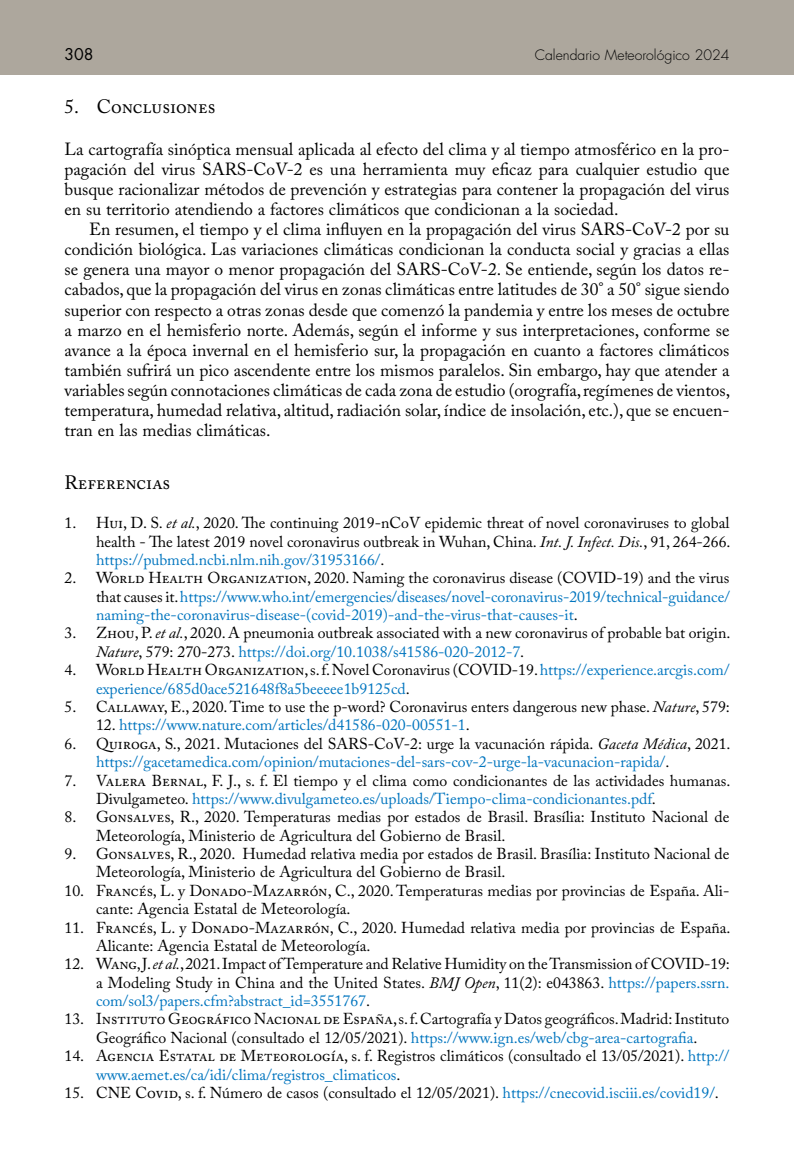
<style>
.page{position:relative;width:794px;height:1166px;background:#fff}
.page>*{position:absolute;margin:0;border:0;box-sizing:border-box;transform-origin:0 0}
._02_LAD2{font:19.25px "Adobe Caslon Pro";color:#000}
._00{font:17.5px/20.1px "Adobe Caslon Pro";color:#000;text-align:justify}
._00_-_SS{font:17.5px/20.1px "Adobe Caslon Pro";color:#000;text-align:justify}
._10_6_Bibliografia{font:15.75px/18.4px "Adobe Caslon Pro";color:#000}
._10_6_Bibliografia-2{font:15.75px/18.4px "Adobe Caslon Pro";color:#0075bf}
.t1{font:15.75px "Futura Std";color:#000}
.t2{font:300 14px "Futura Std";color:#000}
.s1{font-style:italic}
.s2{color:#0075bf}
.s3{color:#000}
.s4{font-style:italic;color:#000}
</style>
<div class="page">
<div style="left:0;top:0;width:794px;height:74px;background:#ada79d"></div>
<p class="t1" style="left:64px;top:44px;width:31px">308</p>
<p class="t2" style="left:535px;top:46px;width:196px">Calendario Meteorológico 2024</p>
<p class="_02_LAD2" style="left:64px;top:95px;width:153px">5. Conclusiones</p>
<p class="_00_-_SS" style="left:64px;top:138px;width:666px">La cartografía sinóptica mensual aplicada al efecto del clima y al tiempo atmosférico en la pro&shy;pagación del virus SARS-CoV-2 es una herramienta muy eficaz para cualquier estudio que busque racionalizar métodos de prevención y estrategias para contener la propagación del virus en su territorio atendiendo a factores climáticos que condicionan a la sociedad.</p>
<p class="_00" style="left:64px;top:219px;width:667px;text-indent:24px">En resumen, el tiempo y el clima influyen en la propagación del virus SARS-CoV-2 por su condición biológica. Las variaciones climáticas condicionan la conducta social y gracias a ellas se genera una mayor o menor propagación del SARS-CoV-2. Se entiende, según los datos re&shy;cabados, que la propagación del virus en zonas climáticas entre latitudes de 30° a 50° sigue siendo superior con respecto a otras zonas desde que comenzó la pandemia y entre los meses de octubre a marzo en el hemisferio norte. Además, según el informe y sus interpretaciones, conforme se avance a la época invernal en el hemisferio sur, la propagación en cuanto a factores climáticos también sufrirá un pico ascendente entre los mismos paralelos. Sin embargo, hay que atender a variables según connotaciones climáticas de cada zona de estudio (orografía, regímenes de vientos, temperatura, humedad relativa, altitud, radiación solar, índice de insolación, etc.), que se encuen&shy;tran en las medias climáticas.</p>
<p class="_02_LAD2" style="left:64px;top:471px;width:107px">Referencias</p>
<p class="_10_6_Bibliografia" style="left:96px;top:513px;width:636px;text-align:justify;text-indent:-32px">1. Hui, D. S. <span class="s1">et al.</span>, 2020. The continuing 2019-nCoV epidemic threat of novel coronaviruses to global health - The latest 2019 novel coronavirus outbreak in Wuhan, China. <span class="s1">Int. J. Infect. Dis.</span>, 91, 264-266. <span class="s2">https://pubmed.ncbi.nlm.nih.gov/31953166/</span>.</p>
<p class="_10_6_Bibliografia-2" style="left:96px;top:569px;width:635px;text-align:justify;text-indent:-32px"><span class="s3">2. World Health Organization, 2020. Naming the coronavirus disease (COVID-19) and the virus that causes it.</span> https://www.who.int/emergencies/diseases/novel-coronavirus-2019/technical-guidance/ naming-the-coronavirus-disease-(covid-2019)-and-the-virus-that-causes-it<span class="s3">.</span></p>
<p class="_10_6_Bibliografia" style="left:96px;top:624px;width:636px;text-indent:-32px">3. Zhou, P. <span class="s1">et al.</span>, 2020. A pneumonia outbreak associated with a new coronavirus of probable bat origin.<br><span class="s1">Nature</span>, 579: 270-273. <span class="s2">https://doi.org/10.1038/s41586-020-2012-7</span>.</p>
<p class="_10_6_Bibliografia-2" style="left:96px;top:660px;width:635px;text-indent:-32px"><span class="s3">4. World Health Organization, s. f. Novel Coronavirus (COVID-19.</span> https://experience.arcgis.com/ experience/685d0ace521648f8a5beeeee1b9125cd<span class="s3">.</span></p>
<p class="_10_6_Bibliografia" style="left:64px;top:697px;width:667px">5. Callaway, E., 2020. Time to use the p-word? Coronavirus enters dangerous new phase. <span class="s1">Nature</span>, 579:</p>
<p class="_10_6_Bibliografia-2" style="left:96px;top:716px;width:375px"><span class="s3">12.</span> https://www.nature.com/articles/d41586-020-00551-1<span class="s3">.</span></p>
<p class="_10_6_Bibliografia-2" style="left:96px;top:734px;width:636px;text-indent:-32px"><span class="s3">6. Quiroga, S., 2021. Mutaciones del SARS-CoV-2: urge la vacunación rápida.</span> <span class="s4">Gaceta Médica</span><span class="s3">, 2021. </span>https://gacetamedica.com/opinion/mutaciones-del-sars-cov-2-urge-la-vacunacion-rapida/<span class="s3">.</span></p>
<p class="_10_6_Bibliografia" style="left:96px;top:771px;width:636px;text-indent:-32px">7. Valera Bernal, F. J., s. f. El tiempo y el clima como condicionantes de las actividades humanas.<br>Divulgameteo. <span class="s2">https://www.divulgameteo.es/uploads/Tiempo-clima-condicionantes.pdf</span>.</p>
<p class="_10_6_Bibliografia" style="left:96px;top:807px;width:635px;text-indent:-32px">8. Gonsalves, R., 2020. Temperaturas medias por estados de Brasil. Brasília: Instituto Nacional de<br>Meteorología, Ministerio de Agricultura del Gobierno de Brasil.</p>
<p class="_10_6_Bibliografia" style="left:96px;top:844px;width:635px;text-indent:-32px">9. Gonsalves, R., 2020. Humedad relativa media por estados de Brasil. Brasília: Instituto Nacional de<br>Meteorología, Ministerio de Agricultura del Gobierno de Brasil.</p>
<p class="_10_6_Bibliografia" style="left:96px;top:881px;width:635px;text-indent:-32px">10. Francés, L. y Donado-Mazarrón, C., 2020. Temperaturas medias por provincias de España. Ali&shy;cante: Agencia Estatal de Meteorología.</p>
<p class="_10_6_Bibliografia" style="left:96px;top:918px;width:636px;text-indent:-32px">11. Francés, L. y Donado-Mazarrón, C., 2020. Humedad relativa media por provincias de España.<br>Alicante: Agencia Estatal de Meteorología.</p>
<p class="_10_6_Bibliografia" style="left:96px;top:954px;width:635px;text-align:justify;text-indent:-32px">12. Wang, J. <span class="s1">et al.</span>, 2021. Impact of Temperature and Relative Humidity on the Transmission of COVID-19: a Modeling Study in China and the United States. <span class="s1">BMJ Open</span>, 11(2): e043863. <span class="s2">https://papers.ssrn. com/sol3/papers.cfm?abstract_id=3551767</span>.</p>
<p class="_10_6_Bibliografia" style="left:64px;top:1010px;width:666px;text-align:center">13. Instituto Geográfico Nacional de España, s. f. Cartografía y Datos geográficos. Madrid: Instituto<br>Geográfico Nacional (consultado el 12/05/2021). <span class="s2">https://www.ign.es/web/cbg-area-cartografia</span>.</p>
<p class="_10_6_Bibliografia" style="left:96px;top:1046px;width:635px;text-indent:-32px">14. Agencia Estatal de Meteorología, s. f. Registros climáticos (consultado el 13/05/2021). <span class="s2">http:// www.aemet.es/ca/idi/clima/registros_climaticos</span>.</p>
<p class="_10_6_Bibliografia" style="left:64px;top:1083px;width:656px">15. CNE Covid, s. f. Número de casos (consultado el 12/05/2021). <span class="s2">https://cnecovid.isciii.es/covid19/</span>.</p>
</div>
